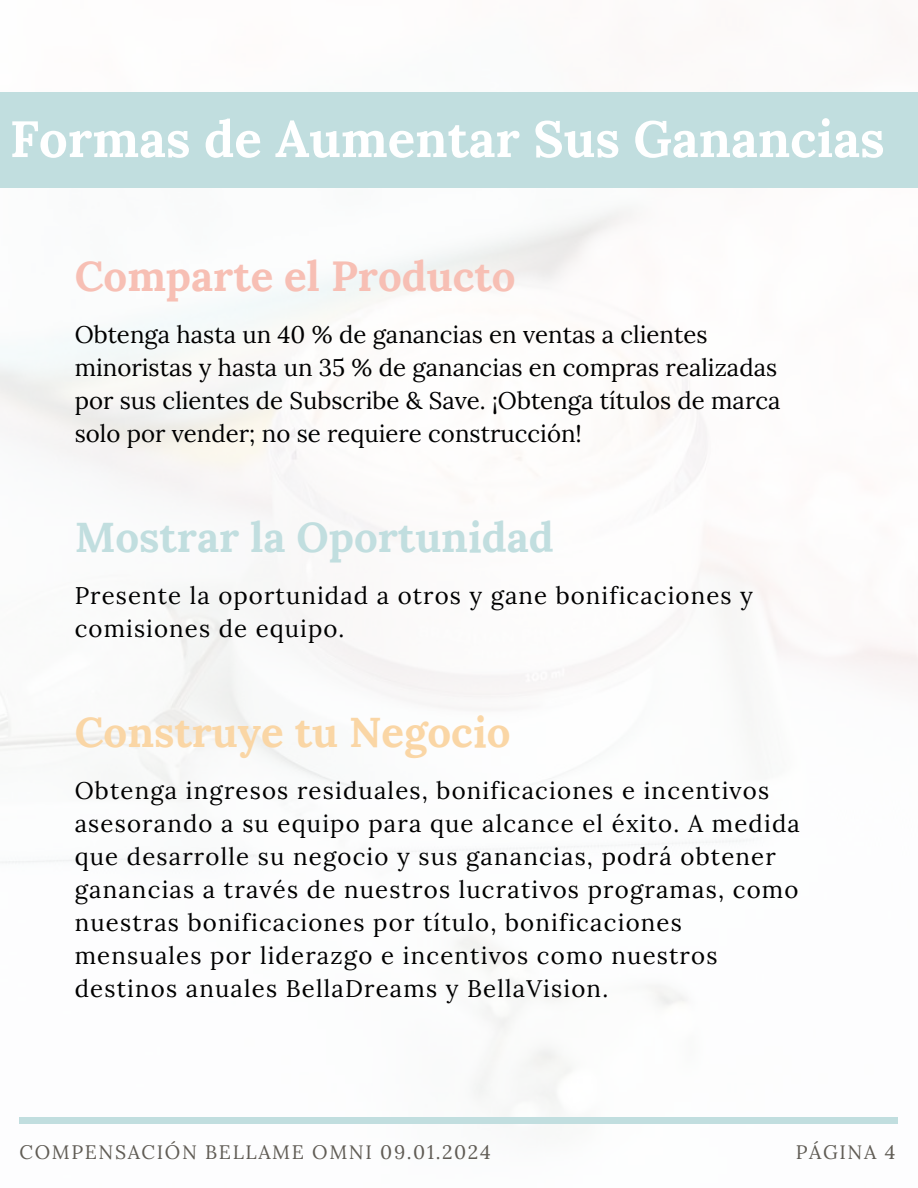
<style>
.page{position:relative;width:918px;height:1188px;background:#fff}
.page>*{position:absolute;margin:0;border:0;box-sizing:border-box;transform-origin:0 0}
.t1{font:700 51px "Lora";color:#fff}
.t2{font:700 42px "Lora";color:#c1dedf}
.t3{font:700 42px "Lora";color:#f7bfb4}
.t4{font:700 42px "Lora";color:#fad6a5}
.t5{font:24px/33px "Lora";letter-spacing:.05em;color:#000}
.t6{font:24px/33px "Lora";color:#000}
.t7{font:19.5px "Lora";letter-spacing:.085em;color:#605c55}
</style>
<div class="page">
<div style="left:0;top:92px;width:918px;height:95px;background:#c1dedf"></div>
<div style="left:20px;top:1118px;width:878px;height:5px;background:#c1dedf"></div>
<h1 class="t1" style="left:10px;top:106px;width:876px">Formas de Aumentar Sus Ganancias</h1>
<h2 class="t3" style="left:75px;top:249px;width:442px">Comparte el Producto</h2>
<p class="t6" style="left:75px;top:317px;width:707px">Obtenga hasta un 40 % de ganancias en ventas a clientes minoristas y hasta un 35 % de ganancias en compras realizadas por sus clientes de Subscribe &amp; Save. ¡Obtenga títulos de marca solo por vender; no se requiere construcción!</p>
<h2 class="t2" style="left:75px;top:510px;width:481px">Mostrar la Oportunidad</h2>
<p class="t5" style="left:75px;top:578px;width:680px">Presente la oportunidad a otros y gane bonificaciones y comisiones de equipo.</p>
<h2 class="t4" style="left:75px;top:705px;width:437px">Construye tu Negocio</h2>
<p class="t5" style="left:75px;top:773px;width:727px">Obtenga ingresos residuales, bonificaciones e incentivos asesorando a su equipo para que alcance el éxito. A medida que desarrolle su negocio y sus ganancias, podrá obtener ganancias a través de nuestros lucrativos programas, como nuestras bonificaciones por título, bonificaciones mensuales por liderazgo e incentivos como nuestros destinos anuales BellaDreams y BellaVision.</p>
<p class="t7" style="left:20px;top:1139px;width:473px">COMPENSACIÓN BELLAME OMNI 09.01.2024</p>
<p class="t7" style="left:796px;top:1139px;width:101px">PÁGINA 4</p>
</div>
